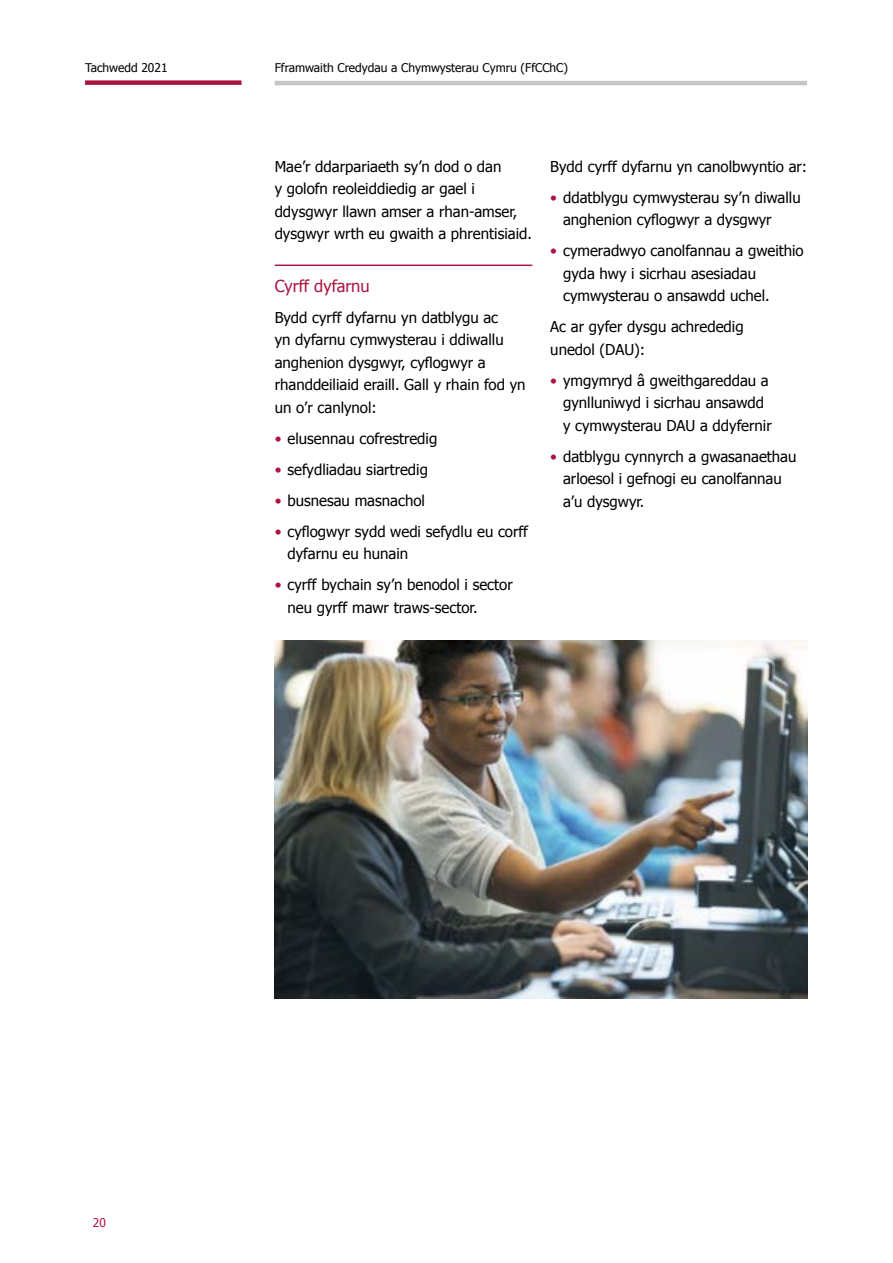
<style>
.page{position:relative;width:893px;height:1263px;background:#fff}
.page>*{position:absolute;margin:0;border:0;box-sizing:border-box;transform-origin:0 0}
.t1{font:16.5px "Tahoma";color:#aa1641}
.Bullets{font:15px/22.5px "Tahoma";color:#000}
.Body_Text{font:15px/22.5px "Tahoma";color:#000}
.t2{font:12px "Tahoma";color:#000}
.t3{font:12px "Tahoma";color:#aa1641}
.s1{color:#aa1641}
</style>
<div class="page">
<div style="left:85px;top:80px;width:157px;height:5px;background:#aa1641"></div>
<hr style="left:275px;top:81px;width:532px;height:4px;background:#c6c6c6">
<hr style="left:275px;top:265px;width:257px;height:1px;background:#aa1641">
<img style="left:275px;top:641px;width:533px;height:357px">
<p class="t2" style="left:85px;top:59px;width:84px">Tachwedd 2021</p>
<p class="t2" style="left:275px;top:60px;width:295px">Fframwaith Credydau a Chymwysterau Cymru (FfCChC)</p>
<p class="Body_Text" style="left:275px;top:154px;width:259px">Mae’r ddarpariaeth sy’n dod o dan<br>y golofn reoleiddiedig ar gael i ddysgwyr llawn amser a rhan-amser, dysgwyr wrth eu gwaith a phrentisiaid.</p>
<h2 class="t1" style="left:275px;top:274px;width:97px">Cyrff dyfarnu</h2>
<p class="Body_Text" style="left:275px;top:305px;width:252px">Bydd cyrff dyfarnu yn datblygu ac<br>yn dyfarnu cymwysterau i ddiwallu anghenion dysgwyr, cyflogwyr a rhanddeiliaid eraill. Gall y rhain fod yn un o’r canlynol:</p>
<p class="Bullets" style="left:275px;top:426px;width:164px"><span class="s1">•</span> elusennau cofrestredig</p>
<p class="Bullets" style="left:275px;top:457px;width:155px"><span class="s1">•</span> sefydliadau siartredig</p>
<p class="Bullets" style="left:275px;top:488px;width:152px"><span class="s1">•</span> busnesau masnachol</p>
<p class="Bullets" style="left:287px;top:519px;width:242px;text-indent:-13px"><span class="s1">•</span> cyflogwyr sydd wedi sefydlu eu corff dyfarnu eu hunain</p>
<p class="Bullets" style="left:287px;top:573px;width:227px;text-indent:-13px"><span class="s1">•</span> cyrff bychain sy’n benodol i sector neu gyrff mawr traws-sector.</p>
<p class="Body_Text" style="left:550px;top:154px;width:258px">Bydd cyrff dyfarnu yn canolbwyntio ar:</p>
<p class="Bullets" style="left:563px;top:185px;width:239px;text-indent:-13px"><span class="s1">•</span> ddatblygu cymwysterau sy’n diwallu anghenion cyflogwyr a dysgwyr</p>
<p class="Bullets" style="left:563px;top:239px;width:242px;text-indent:-13px"><span class="s1">•</span> cymeradwyo canolfannau a gweithio gyda hwy i sicrhau asesiadau cymwysterau o ansawdd uchel.</p>
<p class="Body_Text" style="left:550px;top:315px;width:195px">Ac ar gyfer dysgu achrededig unedol (DAU):</p>
<p class="Bullets" style="left:563px;top:368px;width:210px;text-indent:-13px"><span class="s1">•</span> ymgymryd â gweithgareddau a gynlluniwyd i sicrhau ansawdd y cymwysterau DAU a ddyfernir</p>
<p class="Bullets" style="left:563px;top:444px;width:235px;text-indent:-13px"><span class="s1">•</span> datblygu cynnyrch a gwasanaethau arloesol i gefnogi eu canolfannau a’u dysgwyr.</p>
<p class="t3" style="left:93px;top:1215px;width:15px">20</p>
</div>
